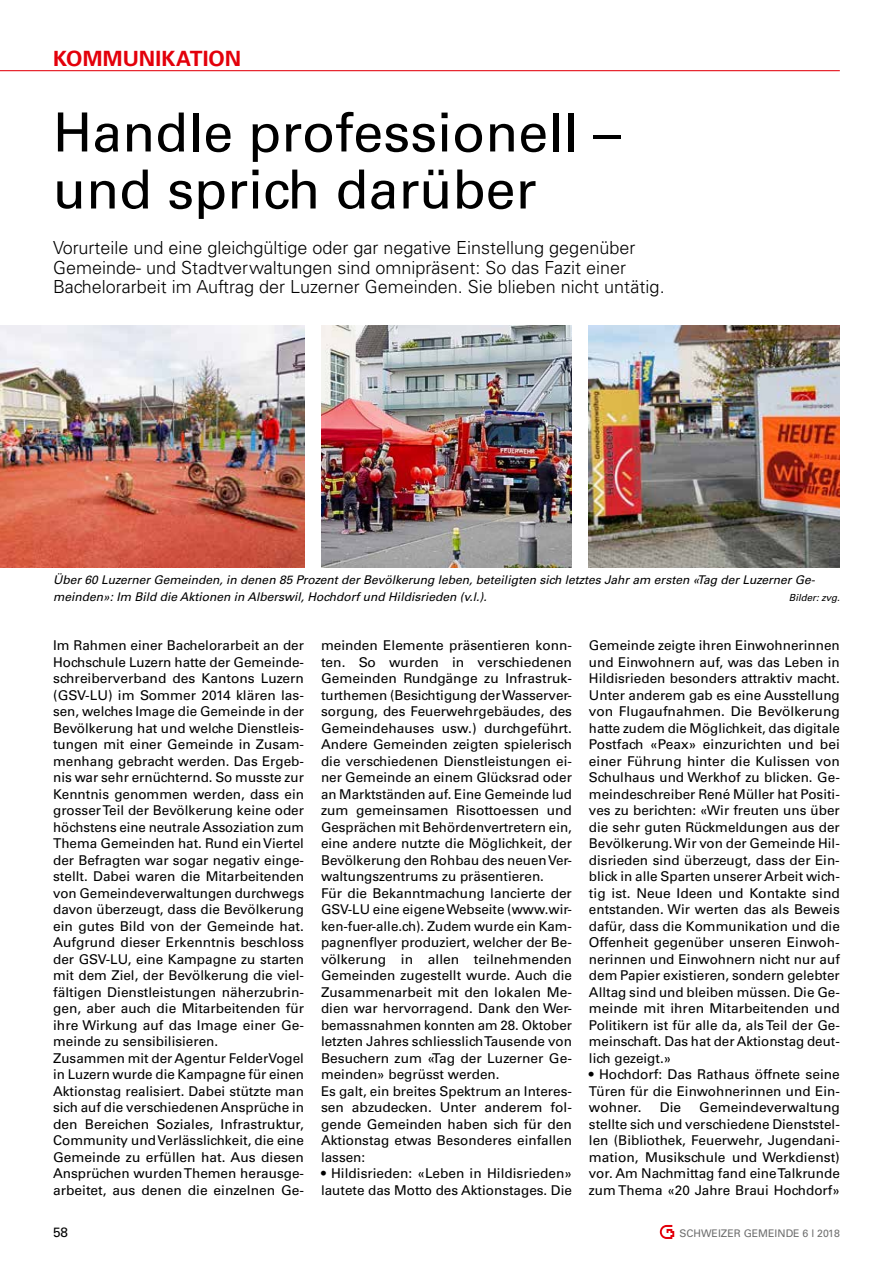
<style>
.page{position:relative;width:893px;height:1263px;background:#fff}
.page>*{position:absolute;margin:0;border:0;box-sizing:border-box;transform-origin:0 0}
.t1{font:54px/57px "Univers LT Std";color:#000}
.t2{font:700 21px "Univers LT Std";letter-spacing:.005em;color:#e3000b}
.t3{font:300 18px/19.5px "Univers LT Std";color:#000}
.t4{font:13.5px/16.5px "Univers LT Std";color:#000}
.t5{font:italic 12px/16.5px "Univers LT Std";color:#000}
.t6{font:10.5px "Univers LT Std";color:#6e6e6e}
.t7{font:italic 9.75px "Univers LT Std";color:#000}
</style>
<div class="page">
<hr style="left:0;top:70px;width:840px;height:1px;background:#e3000b">
<svg style="left:660px;top:1225px;width:14px;height:14px"></svg>
<img style="left:589px;top:325px;width:251px;height:243px">
<img style="left:321px;top:325px;width:251px;height:243px">
<img style="left:0;top:325px;width:304px;height:243px">
<h2 class="t2" style="left:53px;top:46px;width:190px">KOMMUNIKATION</h2>
<h1 class="t1" style="left:53px;top:104px;width:569px">Handle professionell – und sprich darüber</h1>
<h3 class="t3" style="left:53px;top:238px;width:613px">Vorurteile und eine gleichgültige oder gar negative Einstellung gegenüber<br>Gemeinde- und Stadtverwaltungen sind omnipräsent: So das Fazit einer<br>Bachelorarbeit im Auftrag der Luzerner Gemeinden. Sie blieben nicht untätig.</h3>
<p class="t5" style="left:53px;top:572px;width:763px">Über 60 Luzerner Gemeinden, in denen 85 Prozent der Bevölkerung leben, beteiligten sich letztes Jahr am ersten «Tag der Luzerner Ge&shy;meinden»: Im Bild die Aktionen in Alberswil, Hochdorf und Hildisrieden (v.l.).</p>
<p class="t7" style="left:789px;top:591px;width:52px">Bilder: zvg.</p>
<p class="t4" style="left:53px;top:637px;width:252px">Im Rahmen einer Bachelorarbeit an der Hochschule Luzern hatte der Gemeinde&shy;schreiberverband des Kantons Luzern (GSV-LU) im Sommer 2014 klären las&shy;sen, welches Image die Gemeinde in der Bevölkerung hat und welche Dienstleis&shy;tungen mit einer Gemeinde in Zusam&shy;menhang gebracht werden. Das Ergeb&shy;nis war sehr ernüchternd. So musste zur Kenntnis genommen werden, dass ein grosser Teil der Bevölkerung keine oder höchstens eine neutrale Assoziation zum Thema Gemeinden hat. Rund ein Viertel der Befragten war sogar negativ einge&shy;stellt. Dabei waren die Mitarbeitenden von Gemeindeverwaltungen durchwegs davon überzeugt, dass die Bevölkerung ein gutes Bild von der Gemeinde hat.<br>Aufgrund dieser Erkenntnis beschloss der GSV-LU, eine Kampagne zu starten mit dem Ziel, der Bevölkerung die viel&shy;fältigen Dienstleistungen näherzubrin&shy;gen, aber auch die Mitarbeitenden für ihre Wirkung auf das Image einer Ge&shy;meinde zu sensibilisieren.<br>Zusammen mit der Agentur FelderVogel in Luzern wurde die Kampagne für einen Aktionstag realisiert. Dabei stützte man sich auf die verschiedenen Ansprüche in den Bereichen Soziales, Infrastruktur, Community und Verlässlichkeit, die eine Gemeinde zu erfüllen hat. Aus diesen Ansprüchen wurden Themen herausge&shy;arbeitet, aus denen die einzelnen Ge-</p>
<p class="t4" style="left:321px;top:637px;width:252px">meinden Elemente präsentieren konn&shy;ten. So wurden in verschiedenen Gemeinden Rundgänge zu Infrastruk&shy;turthemen (Besichtigung der Wasserver&shy;sorgung, des Feuerwehrgebäudes, des Gemeindehauses usw.) durchgeführt.<br>Andere Gemeinden zeigten spielerisch die verschiedenen Dienstleistungen ei&shy;ner Gemeinde an einem Glücksrad oder an Marktständen auf. Eine Gemeinde lud zum gemeinsamen Risottoessen und Gesprächen mit Behördenvertretern ein, eine andere nutzte die Möglichkeit, der Bevölkerung den Rohbau des neuen Ver&shy;waltungszentrums zu präsentieren.<br>Für die Bekanntmachung lancierte der GSV-LU eine eigene Webseite (www.wir&shy;ken-fuer-alle.ch). Zudem wurde ein Kam&shy;pagnenflyer produziert, welcher der Be&shy;völkerung in allen teilnehmenden Gemeinden zugestellt wurde. Auch die Zusammenarbeit mit den lokalen Me&shy;dien war hervorragend. Dank den Wer&shy;bemassnahmen konnten am 28. Oktober letzten Jahres schliesslich Tausende von Besuchern zum «Tag der Luzerner Ge&shy;meinden» begrüsst werden.<br>Es galt, ein breites Spektrum an Interes&shy;sen abzudecken. Unter anderem fol&shy;gende Gemeinden haben sich für den Aktionstag etwas Besonderes einfallen lassen:</p>
<p class="t4" style="left:321px;top:1165px;width:252px">• Hildisrieden: «Leben in Hildisrieden» lautete das Motto des Aktionstages. Die</p>
<p class="t4" style="left:589px;top:637px;width:252px;text-align:justify">Gemeinde zeigte ihren Einwohnerinnen und Einwohnern auf, was das Leben in Hildisrieden besonders attraktiv macht.<br>Unter anderem gab es eine Ausstellung von Flugaufnahmen. Die Bevölkerung hatte zudem die Möglichkeit, das digitale Postfach «Peax» einzurichten und bei einer Führung hinter die Kulissen von Schulhaus und Werkhof zu blicken. Ge&shy;meindeschreiber René Müller hat Positi&shy;ves zu berichten: «Wir freuten uns über die sehr guten Rückmeldungen aus der Bevölkerung. Wir von der Gemeinde Hil&shy;disrieden sind überzeugt, dass der Ein&shy;blick in alle Sparten unserer Arbeit wich&shy;tig ist. Neue Ideen und Kontakte sind entstanden. Wir werten das als Beweis dafür, dass die Kommunikation und die Offenheit gegenüber unseren Einwoh&shy;nerinnen und Einwohnern nicht nur auf dem Papier existieren, sondern gelebter Alltag sind und bleiben müssen. Die Ge&shy;meinde mit ihren Mitarbeitenden und Politikern ist für alle da, als Teil der Ge&shy;meinschaft. Das hat der Aktionstag deut&shy;lich gezeigt.»</p>
<p class="t4" style="left:589px;top:1066px;width:252px;text-align:justify">• Hochdorf: Das Rathaus öffnete seine Türen für die Einwohnerinnen und Ein&shy;wohner.</p>
<p class="t4" style="left:589px;top:1099px;width:252px;text-align:justify;text-indent:110px">Gemeindeverwaltung stellte sich und verschiedene Dienststel&shy;len (Bibliothek, Feuerwehr, Jugendani&shy;mation, Musikschule und Werkdienst) vor. Am Nachmittag fand eine Talkrunde zum Thema «20 Jahre Braui Hochdorf»</p>
<p class="t4" style="left:660px;top:1099px;width:23px">Die</p>
<p class="t4" style="left:53px;top:1224px;width:17px">58</p>
<p class="t6" style="left:679px;top:1227px;width:162px">SCHWEIZER GEMEINDE 6 l 2018</p>
</div>
